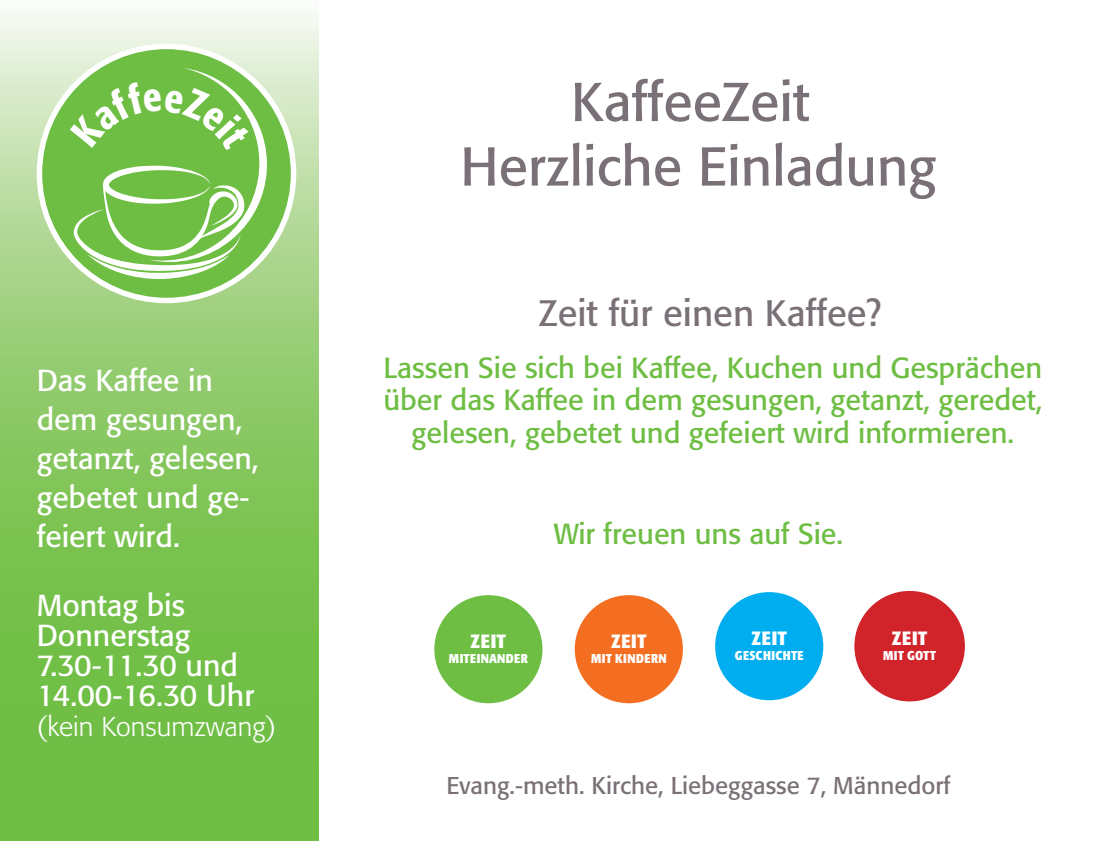
<style>
.page{position:relative;width:1094px;height:841px;background:#fff}
.page>*{position:absolute;margin:0;border:0;box-sizing:border-box;transform-origin:0 0}
.t1{font:54px "Formata";color:#7a7077}
.t2{font:36.3px "Formata";color:#7a7077}
.t3{font:30px/39px "Formata";color:#fff}
.t4{font:28.8px/32.4px "Formata";color:#6ebe44;text-align:center}
.t5{font:300 27px "Formata";color:#fff}
.t6{font:24px "Formata";color:#7a7077}
.t7{font:700 condensed 18.9px "Formata";letter-spacing:.04em;color:#fff}
.t8{font:700 condensed 12.6px "Formata";letter-spacing:.02em;color:#fff}
</style>
<div class="page">
<svg style="left:0;top:11px;width:318px;height:829px;background:#8dca69"></svg>
<svg style="left:39px;top:46px;width:254px;height:254px;fill:#6ebe44"></svg>
<div style="left:854px;top:591px;width:110px;height:110px;background:#d1232a;border-radius:50%"></div>
<div style="left:713px;top:591px;width:111px;height:110px;background:#00aeef;border-radius:50%"></div>
<div style="left:712px;top:589px;width:113px;height:113px;border:2px solid #fff;border-radius:50%"></div>
<div style="left:573px;top:594px;width:111px;height:110px;background:#f36e21;border-radius:50%"></div>
<div style="left:572px;top:592px;width:113px;height:113px;border:2px solid #fff;border-radius:50%"></div>
<div style="left:433px;top:594px;width:110px;height:110px;background:#6ebe44;border-radius:50%"></div>
<div style="left:432px;top:592px;width:112px;height:113px;border:2px solid #fff;border-radius:50%"></div>
<svg style="left:70px;top:68px;width:208px;height:211px;background:#86c863"></svg>
<p class="t3" style="left:37px;top:360px;width:223px">Das Kaffee in dem gesungen, getanzt, gelesen, gebetet und ge&shy;feiert wird.</p>
<p class="t3" style="left:37px;top:590px;width:219px;line-height:30px">Montag bis<br>Donnerstag<br>7.30-11.30 und<br>14.00-16.30 Uhr</p>
<p class="t5" style="left:37px;top:710px;width:241px">(kein Konsumzwang)</p>
<h1 class="t1" style="left:570px;top:69px;width:240px">KaffeeZeit</h1>
<h1 class="t1" style="left:460px;top:134px;width:477px">Herzliche Einladung</h1>
<p class="t2" style="left:538px;top:291px;width:344px">Zeit für einen Kaffee?</p>
<p class="t4" style="left:383px;top:351px;width:660px">Lassen Sie sich bei Kaffee, Kuchen und Gesprächen über das Kaffee in dem gesungen, getanzt, geredet, gelesen, gebetet und gefeiert wird informieren.</p>
<p class="t4" style="left:553px;top:518px;width:291px">Wir freuen uns auf Sie.</p>
<p class="t7" style="left:470px;top:629px;width:37px">ZEIT</p>
<p class="t8" style="left:449px;top:650px;width:80px">MITEINANDER</p>
<p class="t7" style="left:611px;top:629px;width:37px">ZEIT</p>
<p class="t8" style="left:591px;top:650px;width:77px">MIT KINDERN</p>
<p class="t7" style="left:751px;top:626px;width:37px">ZEIT</p>
<p class="t8" style="left:734px;top:647px;width:70px">GESCHICHTE</p>
<p class="t7" style="left:891px;top:626px;width:37px">ZEIT</p>
<p class="t8" style="left:882px;top:647px;width:55px">MIT GOTT</p>
<p class="t6" style="left:446px;top:770px;width:505px">Evang.-meth. Kirche, Liebeggasse 7, Männedorf</p>
</div>
